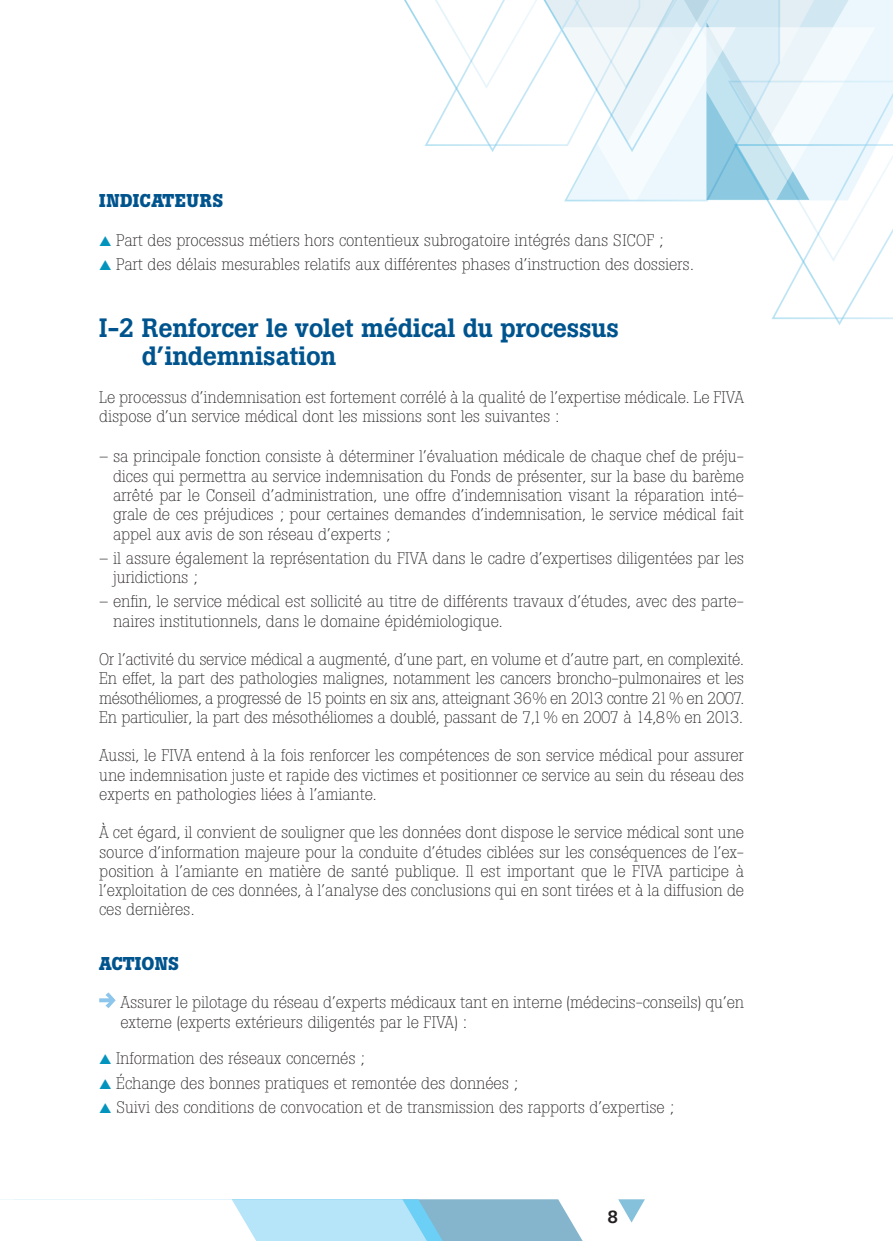
<style>
.page{position:relative;width:893px;height:1241px;background:#fff}
.page>*{position:absolute;margin:0;border:0;box-sizing:border-box;transform-origin:0 0}
.t1{font:500 26.25px/28px "Boton";letter-spacing:-.01em;color:#00548e}
.t2{font:700 18.38px "Boton";letter-spacing:.01em;color:#00548e}
.t3{font:500 17.5px "Boton";color:#231f20}
.t4{font:300 16.62px/19.2px "Boton";letter-spacing:-.01em;color:#231f20}
.s1{color:#0394be}
</style>
<div class="page">
<svg style="left:0;top:1199px;width:582px;height:41px"></svg>
<svg style="left:618px;top:1199px;width:27px;height:23px"></svg>
<svg style="left:99px;top:992px;width:17px;height:16px"></svg>
<svg style="left:404px;top:0;width:489px;height:325px"></svg>
<p class="t2" style="left:99px;top:190px;width:125px">INDICATEURS</p>
<p class="t4" style="left:99px;top:230px;width:566px"><span class="s1">▲</span> Part des processus métiers hors contentieux subrogatoire intégrés dans SICOF ;</p>
<p class="t4" style="left:99px;top:255px;width:596px"><span class="s1">▲</span> Part des délais mesurables relatifs aux différentes phases d’instruction des dossiers.</p>
<h1 class="t1" style="left:142px;top:313px;width:479px;text-indent:-43px">I-2 Renforcer le volet médical du processus d’indemnisation</h1>
<p class="t4" style="left:99px;top:388px;width:646px">Le processus d’indemnisation est fortement corrélé à la qualité de l’expertise médicale. Le FIVA dispose d’un service médical dont les missions sont les suivantes :</p>
<p class="t4" style="left:113px;top:447px;width:633px;text-align:justify;text-indent:-14px">– sa principale fonction consiste à déterminer l’évaluation médicale de chaque chef de préju&shy;dices qui permettra au service indemnisation du Fonds de présenter, sur la base du barème arrêté par le Conseil d’administration, une offre d’indemnisation visant la réparation inté&shy;grale de ces préjudices ; pour certaines demandes d’indemnisation, le service médical fait appel aux avis de son réseau d’experts ;</p>
<p class="t4" style="left:113px;top:548px;width:632px;text-indent:-14px">– il assure également la représentation du FIVA dans le cadre d’expertises diligentées par les juridictions ;</p>
<p class="t4" style="left:113px;top:591px;width:632px;text-indent:-14px">– enfin, le service médical est sollicité au titre de différents travaux d’études, avec des parte&shy;naires institutionnels, dans le domaine épidémiologique.</p>
<p class="t4" style="left:99px;top:649px;width:646px;text-align:justify">Or l’activité du service médical a augmenté, d’une part, en volume et d’autre part, en complexité.<br>En effet, la part des pathologies malignes, notamment les cancers broncho-pulmonaires et les mésothéliomes, a progressé de 15 points en six ans, atteignant 36% en 2013 contre 21% en 2007.<br>En particulier, la part des mésothéliomes a doublé, passant de 7,1% en 2007 à 14,8% en 2013.</p>
<p class="t4" style="left:99px;top:745px;width:646px;text-align:justify">Aussi, le FIVA entend à la fois renforcer les compétences de son service médical pour assurer une indemnisation juste et rapide des victimes et positionner ce service au sein du réseau des experts en pathologies liées à l’amiante.</p>
<p class="t4" style="left:99px;top:823px;width:646px;text-align:justify">À cet égard, il convient de souligner que les données dont dispose le service médical sont une source d’information majeure pour la conduite d’études ciblées sur les conséquences de l’ex&shy;position à l’amiante en matière de santé publique. Il est important que le FIVA participe à l’exploitation de ces données, à l’analyse des conclusions qui en sont tirées et à la diffusion de ces dernières.</p>
<p class="t2" style="left:99px;top:952px;width:81px">ACTIONS</p>
<p class="t4" style="left:120px;top:992px;width:625px">Assurer le pilotage du réseau d’experts médicaux tant en interne (médecins-conseils) qu’en externe (experts extérieurs diligentés par le FIVA) :</p>
<p class="t4" style="left:99px;top:1048px;width:267px"><span class="s1">▲</span> Information des réseaux concernés ;</p>
<p class="t4" style="left:99px;top:1072px;width:420px"><span class="s1">▲</span> Échange des bonnes pratiques et remontée des données ;</p>
<p class="t4" style="left:99px;top:1097px;width:576px"><span class="s1">▲</span> Suivi des conditions de convocation et de transmission des rapports d’expertise ;</p>
<p class="t3" style="left:608px;top:1205px;width:12px">8</p>
</div>
